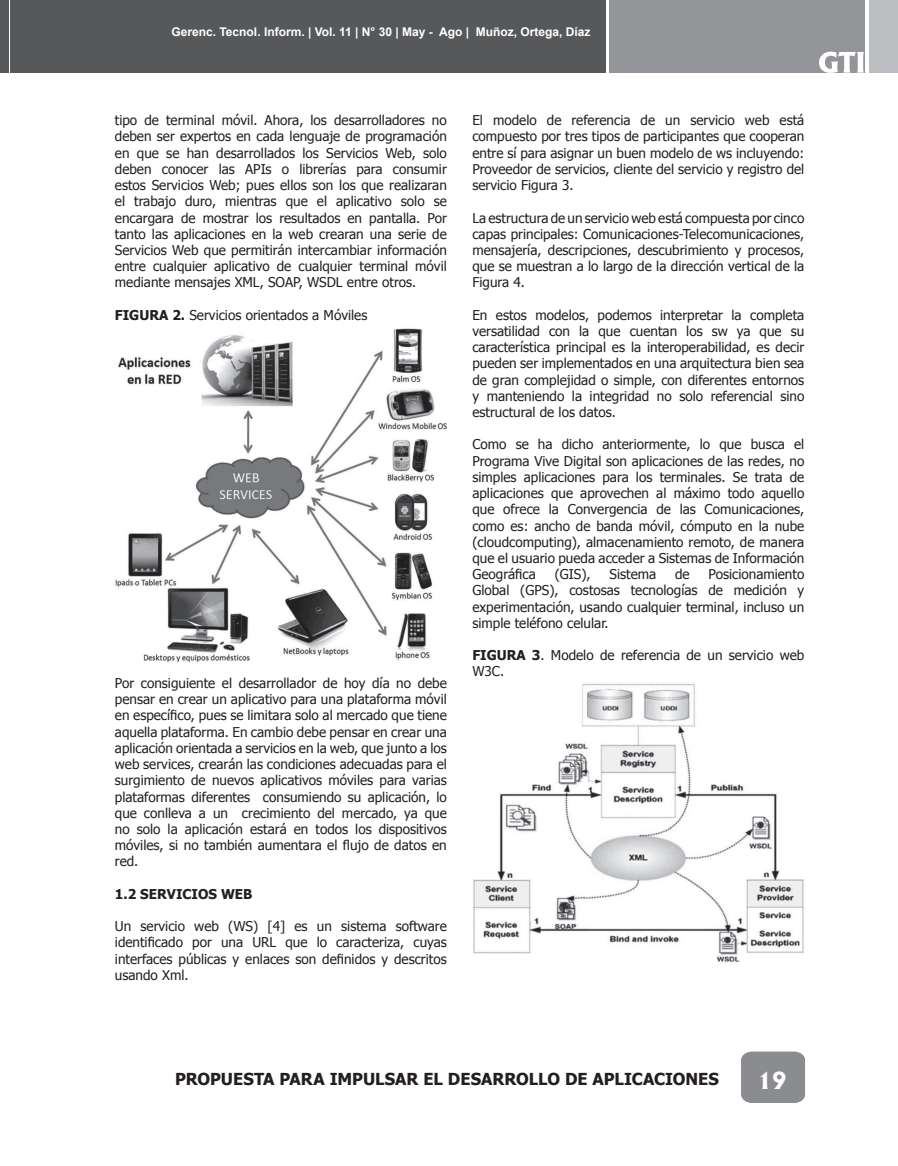
<style>
.page{position:relative;width:898px;height:1166px;background:#fff}
.page>*{position:absolute;margin:0;border:0;box-sizing:border-box;transform-origin:0 0}
.t1{font:800 22.5px "Albertus";color:#fff}
.t2{font:700 16.5px "Tahoma";color:#231f20}
.t3{font:13.5px/16.2px "Tahoma";color:#231f20;text-align:justify}
.t4{font:700 13.5px "Tahoma";color:#231f20}
.t5{font:700 12px "Arial";color:#fff}
.s1{font-weight:700}
</style>
<div class="page">
<div style="left:10px;top:0;width:595px;height:73px;background:#57585a"></div>
<div style="left:609px;top:0;width:255px;height:73px;background:#939598"></div>
<div style="left:868px;top:0;width:29px;height:73px;background:#bcbdc0"></div>
<div style="left:741px;top:1051px;width:63px;height:51px;background:#8a8c8f"></div>
<div style="left:0;top:0;width:9px;height:73px;background:#57585a"></div>
<svg style="left:819px;top:52px;width:44px;height:21px"></svg>
<img style="left:473px;top:683px;width:331px;height:280px">
<img style="left:115px;top:328px;width:331px;height:334px">
<p class="t5" style="left:171px;top:24px;width:420px">Gerenc. Tecnol. Inform. | Vol. 11 | N° 30 | May - Ago | Muñoz, Ortega, Díaz</p>
<p class="t3" style="left:115px;top:112px;width:333px">tipo de terminal móvil. Ahora, los desarrolladores no deben ser expertos en cada lenguaje de programación en que se han desarrollados los Servicios Web, solo deben conocer las APIs o librerías para consumir estos Servicios Web; pues ellos son los que realizaran el trabajo duro, mientras que el aplicativo solo se encargara de mostrar los resultados en pantalla. Por tanto las aplicaciones en la web crearan una serie de Servicios Web que permitirán intercambiar información entre cualquier aplicativo de cualquier terminal móvil mediante mensajes XML, SOAP, WSDL entre otros.</p>
<p class="t3" style="left:115px;top:306px;width:254px"><span class="s1">FIGURA 2.</span> Servicios orientados a Móviles</p>
<p class="t3" style="left:115px;top:674px;width:333px">Por consiguiente el desarrollador de hoy día no debe pensar en crear un aplicativo para una plataforma móvil en específico, pues se limitara solo al mercado que tiene aquella plataforma. En cambio debe pensar en crear una aplicación orientada a servicios en la web, que junto a los web services, crearán las condiciones adecuadas para el surgimiento de nuevos aplicativos móviles para varias plataformas diferentes consumiendo su aplicación, lo que conlleva a un crecimiento del mercado, ya que no solo la aplicación estará en todos los dispositivos móviles, si no también aumentara el flujo de datos en red.</p>
<p class="t4" style="left:115px;top:884px;width:44px">1.2 SERVICIOS</p>
<p class="t4" style="left:221px;top:884px;width:33px">WE B</p>
<p class="t3" style="left:115px;top:917px;width:333px">Un servicio web (WS) [4] es un sistema software identificado por una URL que lo caracteriza, cuyas interfaces públicas y enlaces son definidos y descritos usando Xml.</p>
<p class="t3" style="left:472px;top:112px;width:333px">El modelo de referencia de un servicio web está compuesto por tres tipos de participantes que cooperan entre sí para asignar un buen modelo de ws incluyendo:<br>Proveedor de servicios, cliente del servicio y registro del servicio Figura 3.</p>
<p class="t3" style="left:472px;top:209px;width:333px">La estructura de un servicio web está compuesta por cinco capas principales: Comunicaciones-Telecomunicaciones, mensajería, descripciones, descubrimiento y procesos, que se muestran a lo largo de la dirección vertical de la Figura 4.</p>
<p class="t3" style="left:472px;top:306px;width:333px">En estos modelos, podemos interpretar la completa versatilidad con la que cuentan los sw ya que su característica principal es la interoperabilidad, es decir pueden ser implementados en una arquitectura bien sea de gran complejidad o simple, con diferentes entornos y manteniendo la integridad no solo referencial sino estructural de los datos.</p>
<p class="t3" style="left:472px;top:436px;width:333px">Como se ha dicho anteriormente, lo que busca el Programa Vive Digital son aplicaciones de las redes, no simples aplicaciones para los terminales. Se trata de aplicaciones que aprovechen al máximo todo aquello que ofrece la Convergencia de las Comunicaciones, como es: ancho de banda móvil, cómputo en la nube (cloudcomputing), almacenamiento remoto, de manera que el usuario pueda acceder a Sistemas de Información Geográfica</p>
<p class="t3" style="left:554px;top:565px;width:37px">(GIS),</p>
<p class="t3" style="left:609px;top:565px;width:48px">Sistema</p>
<p class="t3" style="left:674px;top:565px;width:16px">de</p>
<p class="t3" style="left:472px;top:565px;width:333px;text-indent:236px">Posicionamiento Global (GPS), costosas tecnologías de medición y experimentación, usando cualquier terminal, incluso un simple teléfono celular.</p>
<p class="t3" style="left:472px;top:646px;width:333px"><span class="s1">FIGURA 3</span>. Modelo de referencia de un servicio web<br>W3C.</p>
<p class="t2" style="left:175px;top:1067px;width:545px">PROPUESTA PARA IMPULSAR EL DESARROLLO DE APLICACIONES</p>
<h1 class="t1" style="left:757px;top:1066px;width:31px">19</h1>
</div>
